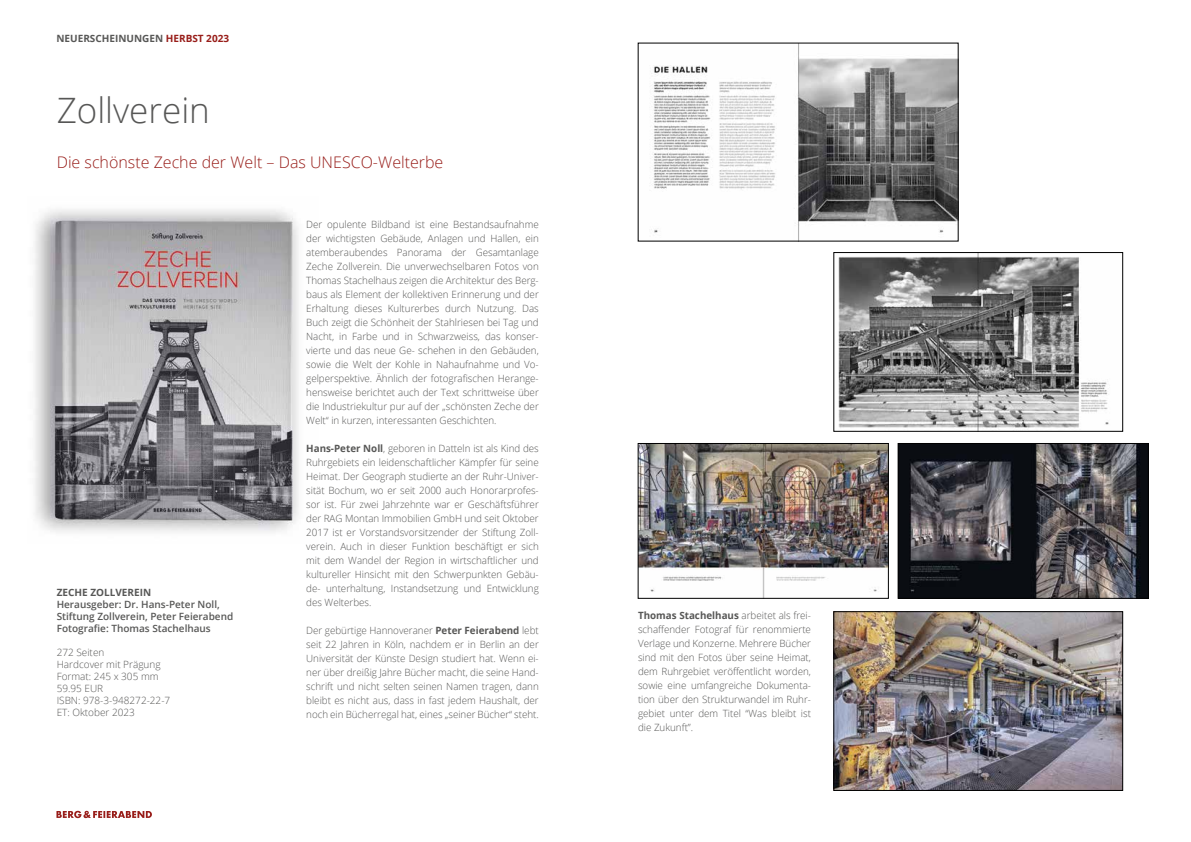
<style>
.page{position:relative;width:1191px;height:842px;background:#fff}
.page>*{position:absolute;margin:0;border:0;box-sizing:border-box;transform-origin:0 0}
.t1{font:300 35px "Open Sans";color:#575756}
.t2{font:300 16px "Open Sans";color:#981d19}
.t3{font:300 10px/14px "Open Sans";color:#575756;text-align:justify}
.t4{font:600 10px/12px "Open Sans";color:#575756}
.t5{font:700 10px "Open Sans";color:#575756}
.s1{color:#981d19}
.s2{font-weight:700}
</style>
<div class="page">
<img style="left:35px;top:209px;width:264px;height:323px">
<svg style="left:56px;top:811px;width:96px;height:7px"></svg>
<img style="left:650px;top:45px;width:306px;height:194px">
<img style="left:640px;top:445px;width:246px;height:151px">
<div style="left:638px;top:443px;width:250px;height:155px;border:1px solid #000"></div>
<img style="left:900px;top:445px;width:246px;height:151px">
<div style="left:898px;top:443px;width:250px;height:155px;border:1px solid #000"></div>
<img style="left:838px;top:254px;width:271px;height:175px">
<div style="left:833px;top:252px;width:289px;height:179px;border:1px solid #000"></div>
<img style="left:835px;top:613px;width:285px;height:175px">
<div style="left:833px;top:611px;width:289px;height:179px;border:1px solid #000"></div>
<p class="t5" style="left:56px;top:31px;width:174px">NEUERSCHEINUNGEN <span class="s1">HERBST 2023</span></p>
<h1 class="t1" style="left:57px;top:86px;width:155px">Zollverein</h1>
<h2 class="t2" style="left:57px;top:151px;width:388px">Die schönste Zeche der Welt – Das UNESCO-Welterbe</h2>
<p class="t5" style="left:57px;top:585px;width:96px">ZECHE ZOLLVEREIN</p>
<p class="t4" style="left:57px;top:598px;width:178px">Herausgeber: Dr. Hans-Peter Noll,<br>Stiftung Zollverein, Peter Feierabend<br>Fotografie: Thomas Stachelhaus</p>
<p class="t3" style="left:57px;top:646px;width:115px;line-height:12px;text-align:left">272 Seiten<br>Hardcover mit Prägung<br>Format: 245 x 305 mm<br>59.95 EUR<br>ISBN: 978-3-948272-22-7<br>ET: Oktober 2023</p>
<p class="t3" style="left:306px;top:217px;width:234px">Der opulente Bildband ist eine Bestandsaufnahme der wichtigsten Gebäude, Anlagen und Hallen, ein atemberaubendes Panorama der Gesamtanlage Zeche Zollverein. Die unverwechselbaren Fotos von Thomas Stachelhaus zeigen die Architektur des Berg&shy;baus als Element der kollektiven Erinnerung und der Erhaltung dieses Kulturerbes durch Nutzung. Das Buch zeigt die Schönheit der Stahlriesen bei Tag und Nacht, in Farbe und in Schwarzweiss, das konser&shy;vierte und das neue Ge- schehen in den Gebäuden, sowie die Welt der Kohle in Nahaufnahme und Vo&shy;gelperspektive. Ähnlich der fotografischen Herange&shy;hensweise berichtet auch der Text schrittweise über die Industriekultur pur auf der „schönsten Zeche der Welt“ in kurzen, interessanten Geschichten.</p>
<p class="t3" style="left:306px;top:441px;width:234px"><span class="s2">Hans-Peter Noll</span>, geboren in Datteln ist als Kind des Ruhrgebiets ein leidenschaftlicher Kämpfer für seine Heimat. Der Geograph studierte an der Ruhr-Univer&shy;sität Bochum, wo er seit 2000 auch Honorarprofes&shy;sor ist. Für zwei Jahrzehnte war er Geschäftsführer der RAG Montan Immobilien GmbH und seit Oktober 2017 ist er Vorstandsvorsitzender der Stiftung Zoll&shy;verein. Auch in dieser Funktion beschäftigt er sich mit dem Wandel der Region in wirtschaftlicher und kultureller Hinsicht mit den Schwerpunkten Gebäu&shy;de- unterhaltung, Instandsetzung und Entwicklung des Welterbes.</p>
<p class="t3" style="left:306px;top:623px;width:234px">Der gebürtige Hannoveraner <span class="s2">Peter Feierabend</span> lebt seit 22 Jahren in Köln, nachdem er in Berlin an der Universität der Künste Design studiert hat. Wenn ei&shy;ner über dreißig Jahre Bücher macht, die seine Hand&shy;schrift und nicht selten seinen Namen tragen, dann bleibt es nicht aus, dass in fast jedem Haushalt, der noch ein Bücherregal hat, eines „seiner Bücher“ steht.</p>
<p class="t3" style="left:638px;top:608px;width:174px"><span class="s2">Thomas Stachelhaus</span> arbeitet als frei&shy;schaffender Fotograf für renommierte Verlage und Konzerne. Mehrere Bücher sind mit den Fotos über seine Heimat, dem Ruhrgebiet veröffentlicht worden, sowie eine umfangreiche Dokumenta&shy;tion über den Strukturwandel im Ruhr&shy;gebiet unter dem Titel “Was bleibt ist die Zukunft”.</p>
</div>
